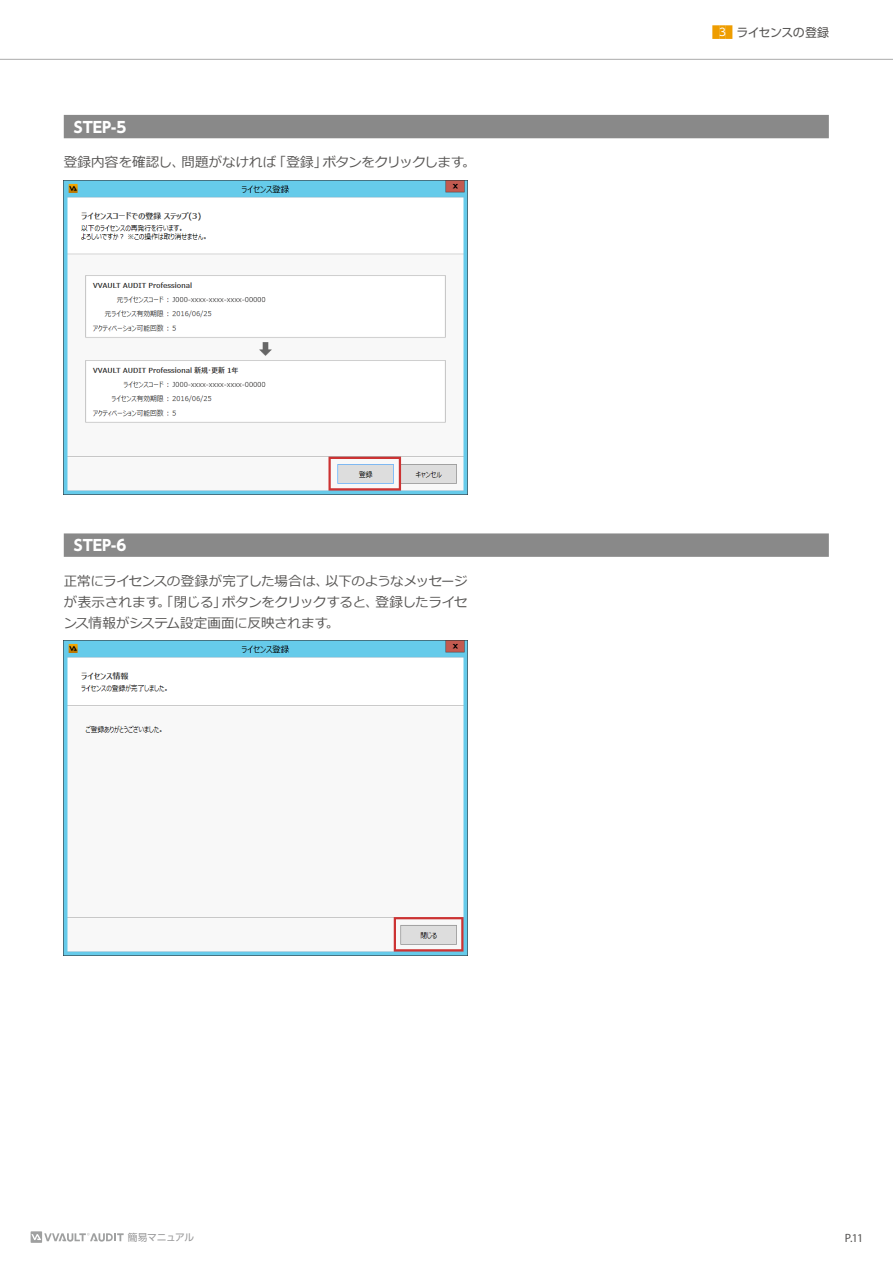
<style>
.page{position:relative;width:893px;height:1263px;background:#fff}
.page>*{position:absolute;margin:0;border:0;box-sizing:border-box;transform-origin:0 0}
.t1{font:700 15px "UD Shin Go Pro";color:#fff}
.t2{font:13.5px/21px "Meiryo";letter-spacing:-.02em;color:#575554;text-align:justify}
.t3{font:12px "UD Shin Go Pro";letter-spacing:-.04em;color:#575554}
.t4{font:12px "Myriad Pro";color:#575554}
.t5{font:9.75px "UD Shin Go Pro";letter-spacing:-.04em;color:#969697}
.s1{color:#ee9d00}
.s2{font-size:10.5px;color:#fff}
</style>
<div class="page">
<svg style="left:31px;top:1231px;width:93px;height:12px"></svg>
<hr style="left:0;top:59px;width:893px;height:1px;background:#aaabab">
<div style="left:712px;top:25px;width:7px;height:14px;background:#ee9d00"></div>
<div style="left:719px;top:25px;width:7px;height:14px;background:#ee9d00"></div>
<div style="left:726px;top:25px;width:6px;height:14px;background:#ee9d00"></div>
<div style="left:64px;top:115px;width:765px;height:23px;background:#898989"></div>
<div style="left:64px;top:533px;width:765px;height:24px;background:#898989"></div>
<img style="left:64px;top:180px;width:404px;height:315px">
<img style="left:64px;top:641px;width:404px;height:314px">
<p class="t1" style="left:74px;top:115px;width:54px">STEP-5</p>
<p class="t2" style="left:64px;top:152px;width:413px">登録内容を確認し、問題がなければ「登録」ボタンをクリックします。</p>
<p class="t1" style="left:74px;top:533px;width:54px">STEP-6</p>
<p class="t2" style="left:64px;top:571px;width:405px">正常にライセンスの登録が完了した場合は、以下のようなメッセージが表示されます。「閉じる」ボタンをクリックすると、登録したライセンス情報がシステム設定画面に反映されます。</p>
<p class="t3" style="left:706px;top:23px;width:125px"><span class="s1">［</span><span class="s2">3</span><span class="s1">］</span>ライセンスの登録</p>
<p class="t5" style="left:128px;top:1229px;width:68px">簡易マニュアル</p>
<p class="t4" style="left:845px;top:1230px;width:20px">P.11</p>
</div>
